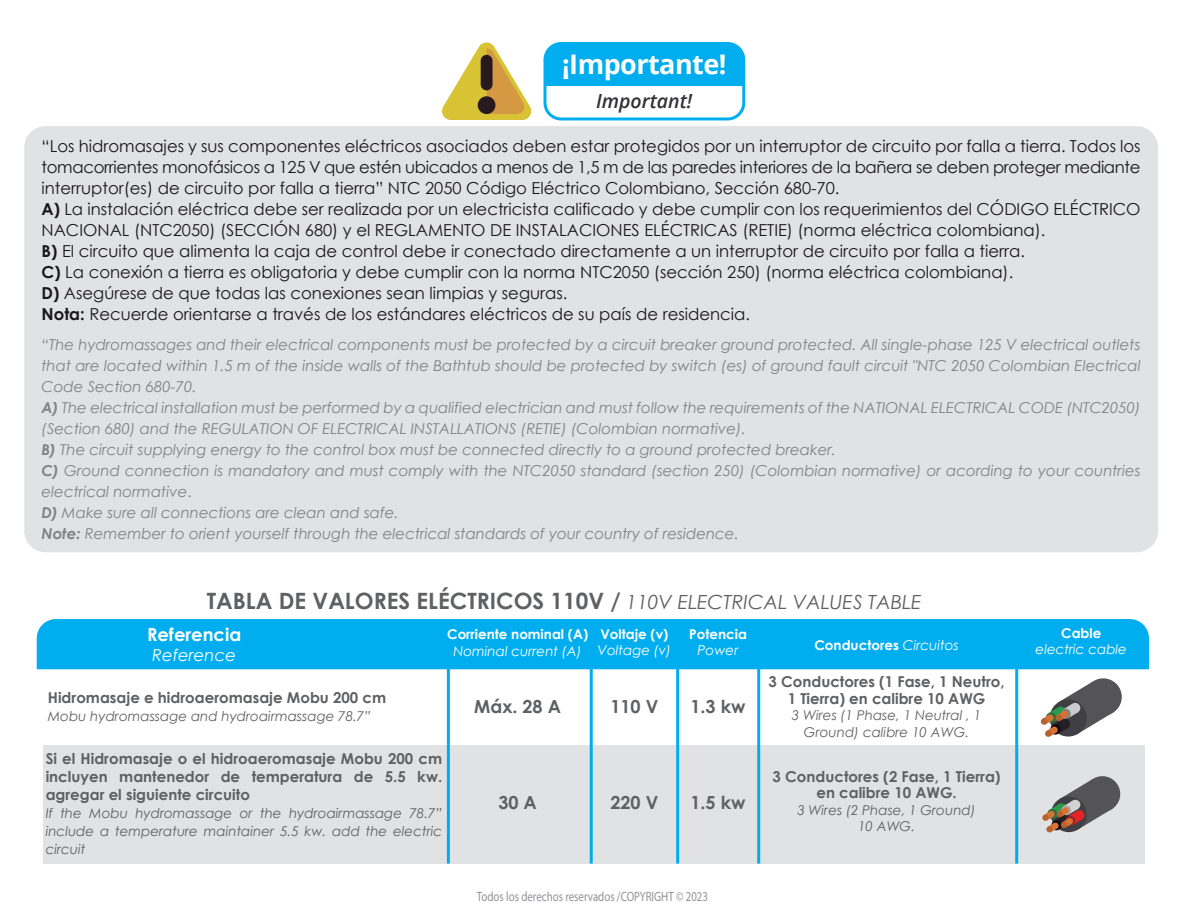
<style>
.page{position:relative;width:1188px;height:918px;background:#fff}
.page>*{position:absolute;margin:0;border:0;box-sizing:border-box;transform-origin:0 0}
.t1{font:700 27px "Open Sans";letter-spacing:-.02em;color:#fff}
.t2{font:700 22.5px "Century Gothic";color:#5f6062}
.t3{font:italic 600 19.5px "Open Sans";color:#323137}
.t4{font:700 18px "Century Gothic";color:#5f6062}
.t5{font:700 18px "Century Gothic";color:#fff}
.t6{font:16.5px/21px "Century Gothic";color:#1a161e}
.t7{font:italic 16.5px "Century Gothic";color:#fff}
.t8{font:italic 15px/21px "Century Gothic";color:#808285}
.t9{font:700 15px/18px "Century Gothic";color:#5f6062;text-align:center}
.t10{font:italic 13.5px/18px "Century Gothic";color:#5f6062;text-align:center}
.t11{font:700 13.5px "Century Gothic";color:#fff}
.t12{font:italic 13.5px "Century Gothic";color:#fff}
.t13{font:13.5px "Myriad Pro";color:#919298;scale:.81 1}
.s1{font-weight:700}
.s2{font-style:normal}
.s3{font-weight:400;font-style:italic;font-size:19.5px}
.s4{font-weight:400;font-style:italic}
</style>
<div class="page">
<svg style="left:442px;top:42px;width:90px;height:78px"></svg>
<div style="left:481px;top:55px;width:12px;height:35px;background:#27191e;border-radius:6px"></div>
<div style="left:478px;top:96px;width:17px;height:18px;background:#27191e;border-radius:50%"></div>
<div style="left:544px;top:42px;width:201px;height:78px;border:3px solid #00aeef;border-radius:16px"></div>
<div style="left:545px;top:43px;width:199px;height:43px;background:#00aeef"></div>
<div style="left:24px;top:126px;width:1134px;height:426px;background:#e1e2e3;border-radius:21px"></div>
<div style="left:43px;top:745px;width:1102px;height:119px;background:#e1e2e3"></div>
<hr style="left:447px;top:627px;width:3px;height:237px;background:#00aeef">
<hr style="left:590px;top:627px;width:3px;height:237px;background:#00aeef">
<hr style="left:676px;top:627px;width:3px;height:237px;background:#00aeef">
<hr style="left:757px;top:627px;width:3px;height:237px;background:#00aeef">
<hr style="left:1015px;top:627px;width:3px;height:237px;background:#00aeef">
<div style="left:37px;top:619px;width:1112px;height:50px;background:#00aeef"></div>
<svg style="left:1042px;top:776px;width:78px;height:56px"></svg>
<svg style="left:1041px;top:678px;width:81px;height:59px"></svg>
<h1 class="t1" style="left:562px;top:45px;width:166px">¡Importante!</h1>
<p class="t3" style="left:596px;top:87px;width:98px">Important!</p>
<p class="t6" style="left:42px;top:135px;width:1101px">“Los hidromasajes y sus componentes eléctricos asociados deben estar protegidos por un interruptor de circuito por falla a tierra. Todos los tomacorrientes monofásicos a 125 V que estén ubicados a menos de 1,5 m de las paredes interiores de la bañera se deben proteger mediante interruptor(es) de circuito por falla a tierra” NTC 2050 Código Eléctrico Colombiano, Sección 680-70.<br><span class="s1">A)</span> La instalación eléctrica debe ser realizada por un electricista calificado y debe cumplir con los requerimientos del CÓDIGO ELÉCTRICO NACIONAL (NTC2050) (SECCIÓN 680) y el REGLAMENTO DE INSTALACIONES ELÉCTRICAS (RETIE) (norma eléctrica colombiana).<br><span class="s1">B)</span> El circuito que alimenta la caja de control debe ir conectado directamente a un interruptor de circuito por falla a tierra.<br><span class="s1">C)</span> La conexión a tierra es obligatoria y debe cumplir con la norma NTC2050 (sección 250) (norma eléctrica colombiana).<br><span class="s1">D)</span> Asegúrese de que todas las conexiones sean limpias y seguras.<br><span class="s1">Nota:</span> Recuerde orientarse a través de los estándares eléctricos de su país de residencia.</p>
<p class="t8" style="left:42px;top:334px;width:1101px">“The hydromassages and their electrical components must be protected by a circuit breaker ground protected. All single-phase 125 V electrical outlets that are located within 1.5 m of the inside walls of the Bathtub should be protected by switch (es) of ground fault circuit "NTC 2050 Colombian Electrical Code Section 680-70.<br><span class="s1">A)</span> The electrical installation must be performed by a qualified electrician and must follow the requirements of the NATIONAL ELECTRICAL CODE (NTC2050) (Section 680) and the REGULATION OF ELECTRICAL INSTALLATIONS (RETIE) (Colombian normative).<br><span class="s1">B)</span> The circuit supplying energy to the control box must be connected directly to a ground protected breaker.<br><span class="s1">C)</span> Ground connection is mandatory and must comply with the NTC2050 standard (section 250) (Colombian normative) or acording to your countries electrical normative<span class="s2">.<br></span><span class="s1">D)</span> Make sure all connections are clean and safe.<br><span class="s1">Note:</span> Remember to orient yourself through the electrical standards of your country of residence.</p>
<h2 class="t2" style="left:207px;top:584px;width:716px">TABLA DE VALORES ELÉCTRICOS 110V / <span class="s3">110V ELECTRICAL VALUES TABLE</span></h2>
<p class="t5" style="left:147px;top:621px;width:96px">Referencia</p>
<p class="t7" style="left:152px;top:643px;width:85px">Reference</p>
<p class="t11" style="left:447px;top:624px;width:143px">Corriente nominal (A)</p>
<p class="t12" style="left:453px;top:641px;width:130px">Nominal current (A)</p>
<p class="t11" style="left:600px;top:624px;width:69px">Voltaje (v)</p>
<p class="t12" style="left:598px;top:641px;width:75px">Voltage (v)</p>
<p class="t11" style="left:689px;top:624px;width:59px">Potencia</p>
<p class="t12" style="left:698px;top:641px;width:42px">Power</p>
<p class="t9" style="left:48px;top:688px;width:340px">Hidromasaje e hidroaeromasaje Mobu 200 cm</p>
<p class="t10" style="left:48px;top:707px;width:325px">Mobu hydromassage and hydroairmassage 78.7”</p>
<p class="t4" style="left:474px;top:692px;width:88px">Máx. 28 A</p>
<p class="t4" style="left:610px;top:692px;width:49px">110 V</p>
<p class="t4" style="left:690px;top:692px;width:57px">1.3 kw</p>
<p class="t9" style="left:46px;top:749px;width:398px;text-align:justify">Si el Hidromasaje o el hidroaeromasaje Mobu 200 cm incluyen mantenedor de temperatura de 5.5 kw. agregar el siguiente circuito</p>
<p class="t10" style="left:46px;top:804px;width:398px;text-align:justify">If the Mobu hydromassage or the hydroairmassage 78.7” include a temperature maintainer 5.5 kw. add the electric circuit</p>
<p class="t4" style="left:498px;top:789px;width:40px">30 A</p>
<p class="t4" style="left:610px;top:789px;width:49px">220 V</p>
<p class="t4" style="left:690px;top:789px;width:57px">1.5 kw</p>
<p class="t13" style="left:477px;top:888px;width:287px">Todos los derechos reservados /COPYRIGHT © 2023</p>
<p class="t11" style="left:814px;top:635px;width:146px">Conductores <span class="s4">Circuitos</span></p>
<p class="t9" style="left:769px;top:673px;width:238px;line-height:16.5px">3 Conductores (1 Fase, 1 Neutro,<br>1 Tierra) en calibre 10 AWG</p>
<p class="t10" style="left:792px;top:707px;width:191px;line-height:16.5px">3 Wires (1 Phase, 1 Neutral , 1<br>Ground) calibre 10 AWG.</p>
<p class="t9" style="left:773px;top:768px;width:229px;line-height:16.5px">3 Conductores (2 Fase, 1 Tierra) en calibre 10 AWG.</p>
<p class="t10" style="left:797px;top:802px;width:180px;line-height:16.5px">3 Wires (2 Phase, 1 Ground)<br>10 AWG.</p>
<p class="t11" style="left:1061px;top:623px;width:42px">Cable</p>
<p class="t12" style="left:1036px;top:640px;width:93px">electric cable</p>
</div>
